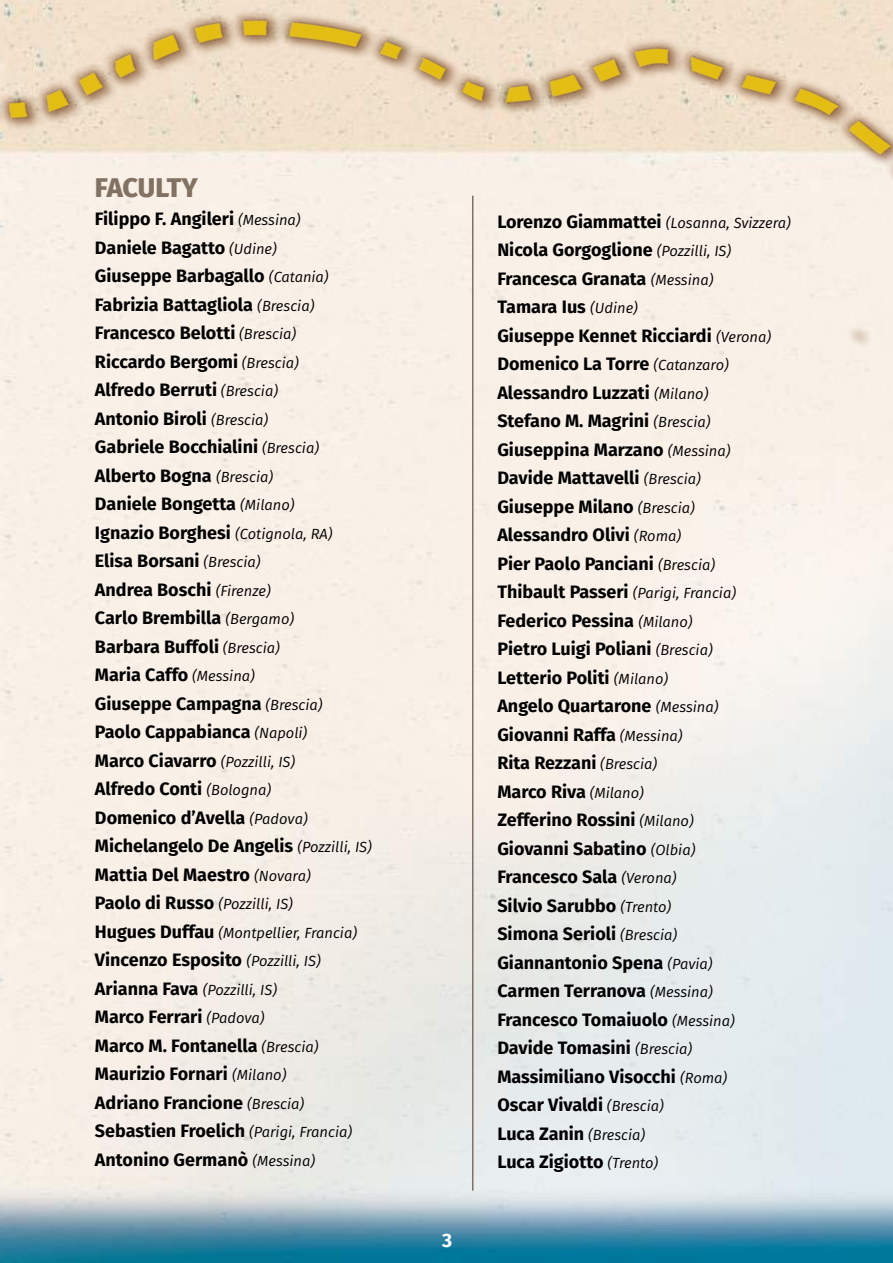
<style>
.page{position:relative;width:893px;height:1263px;background:#fff}
.page>*{position:absolute;margin:0;border:0;box-sizing:border-box;transform-origin:0 0}
.t1{font:800 27px "Fira Sans";letter-spacing:-.01em;color:#827263}
.t2{font:700 19.5px "Fira Sans";color:#fff}
.t3{font:700 18px/28.5px "Fira Sans";color:#000}
.t4{font:italic 14.7px/28.5px "Fira Sans";color:#000}
.s1{font-weight:400;font-style:italic;font-size:14.7px}
.s2{font-weight:700;font-style:normal;font-size:18px}
</style>
<div class="page">
<img style="left:0;top:810px;width:893px;height:453px">
<hr style="left:472px;top:196px;width:1px;height:995px;background:#827263">
<img style="left:0;top:0;width:893px;height:810px">
<h1 class="t1" style="left:95px;top:164px;width:104px">FACULTY</h1>
<p class="t3" style="left:95px;top:203px;width:278px">Filippo F. Angileri <span class="s1">(Messina)<br></span>Daniele Bagatto <span class="s1">(Udine)<br></span>Giuseppe Barbagallo <span class="s1">(Catania)<br></span>Fabrizia Battagliola <span class="s1">(Brescia)<br></span>Francesco Belotti <span class="s1">(Brescia)<br></span>Riccardo Bergomi <span class="s1">(Brescia)<br></span>Alfredo Berruti <span class="s1">(Brescia)<br></span>Antonio Biroli <span class="s1">(Brescia)<br></span>Gabriele Bocchialini <span class="s1">(Brescia)<br></span>Alberto Bogna <span class="s1">(Brescia)<br></span>Daniele Bongetta <span class="s1">(Milano)<br></span>Ignazio Borghesi <span class="s1">(Cotignola, RA)<br></span>Elisa Borsani <span class="s1">(Brescia)<br></span>Andrea Boschi <span class="s1">(Firenze)<br></span>Carlo Brembilla <span class="s1">(Bergamo)<br></span>Barbara Buffoli <span class="s1">(Brescia)<br></span>Maria Caffo <span class="s1">(Messina)<br></span>Giuseppe Campagna <span class="s1">(Brescia)<br></span>Paolo Cappabianca <span class="s1">(Napoli)<br></span>Marco Ciavarro <span class="s1">(Pozzilli, IS)<br></span>Alfredo Conti <span class="s1">(Bologna)<br></span>Domenico d’Avella <span class="s1">(Padova)<br></span>Michelangelo De Angelis <span class="s1">(Pozzilli, IS)<br></span>Mattia Del Maestro <span class="s1">(Novara)</span></p>
<p class="t4" style="left:95px;top:889px;width:264px"><span class="s2">Paolo di Russo</span> (Pozzilli, IS)<br><span class="s2">Hugues Duffau</span> (Montpellier, Francia)</p>
<p class="t3" style="left:95px;top:944px;width:227px">Vincenzo Esposito <span class="s1">(Pozzilli, IS)</span></p>
<p class="t4" style="left:95px;top:975px;width:184px"><span class="s2">Arianna Fava</span> (Pozzilli, IS)</p>
<p class="t3" style="left:95px;top:1001px;width:259px">Marco Ferrari <span class="s1">(Padova)<br></span>Marco M. Fontanella <span class="s1">(Brescia)<br></span>Maurizio Fornari <span class="s1">(Milano)<br></span>Adriano Francione <span class="s1">(Brescia)<br></span>Sebastien Froelich <span class="s1">(Parigi, Francia)<br></span>Antonino Germanò <span class="s1">(Messina)</span></p>
<p class="t2" style="left:442px;top:1224px;width:12px">3</p>
<p class="t4" style="left:497px;top:208px;width:295px"><span class="s2">Lorenzo Giammattei</span> (Losanna, Svizzera)</p>
<p class="t3" style="left:497px;top:234px;width:275px">Nicola Gorgoglione <span class="s1">(Pozzilli, IS)<br></span>Francesca Granata <span class="s1">(Messina)<br></span>Tamara Ius <span class="s1">(Udine)<br></span>Giuseppe Kennet Ricciardi <span class="s1">(Verona)<br></span>Domenico La Torre <span class="s1">(Catanzaro)<br></span>Alessandro Luzzati <span class="s1">(Milano)<br></span>Stefano M. Magrini <span class="s1">(Brescia)<br></span>Giuseppina Marzano <span class="s1">(Messina)<br></span>Davide Mattavelli <span class="s1">(Brescia)<br></span>Giuseppe Milano <span class="s1">(Brescia)<br></span>Alessandro Olivi <span class="s1">(Roma)<br></span>Pier Paolo Panciani <span class="s1">(Brescia)</span></p>
<p class="t4" style="left:497px;top:578px;width:240px"><span class="s2">Thibault Passeri</span> (Parigi, Francia)</p>
<p class="t3" style="left:497px;top:605px;width:239px">Federico Pessina <span class="s1">(Milano)<br></span>Pietro Luigi Poliani <span class="s1">(Brescia)<br></span>Letterio Politi <span class="s1">(Milano)<br></span>Angelo Quartarone <span class="s1">(Messina)<br></span>Giovanni Raffa <span class="s1">(Messina)<br></span>Rita Rezzani <span class="s1">(Brescia)<br></span>Marco Riva <span class="s1">(Milano)<br></span>Zefferino Rossini <span class="s1">(Milano)<br></span>Giovanni Sabatino <span class="s1">(Olbia)<br></span>Francesco Sala <span class="s1">(Verona)<br></span>Silvio Sarubbo <span class="s1">(Trento)<br></span>Simona Serioli <span class="s1">(Brescia)<br></span>Giannantonio Spena <span class="s1">(Pavia)<br></span>Carmen Terranova <span class="s1">(Messina)<br></span>Francesco Tomaiuolo <span class="s1">(Messina)<br></span>Davide Tomasini <span class="s1">(Brescia)<br></span>Massimiliano Visocchi <span class="s1">(Roma)<br></span>Oscar Vivaldi <span class="s1">(Brescia)<br></span>Luca Zanin <span class="s1">(Brescia)<br></span>Luca Zigiotto <span class="s1">(Trento)</span></p>
</div>
